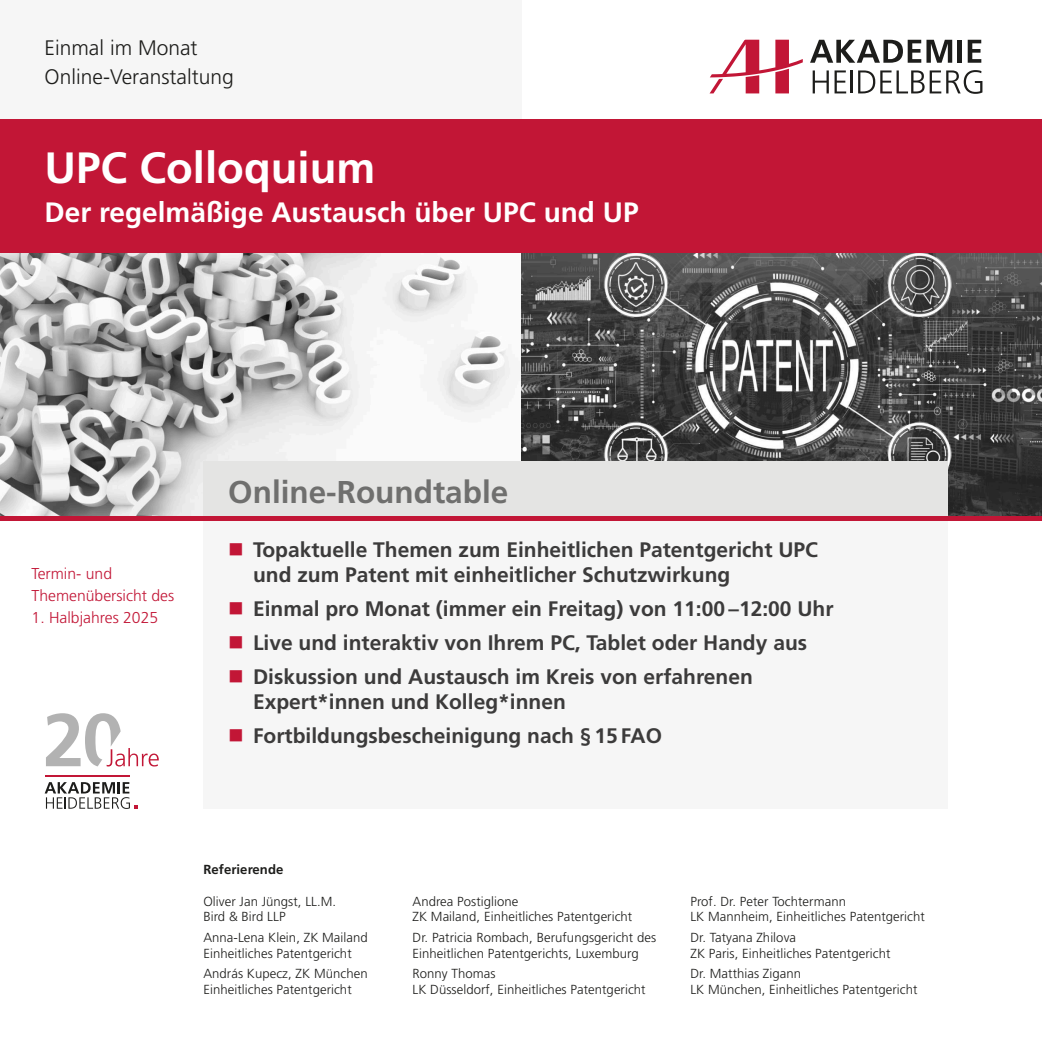
<style>
.page{position:relative;width:1042px;height:1042px;background:#fff}
.page>*{position:absolute;margin:0;border:0;box-sizing:border-box;transform-origin:0 0}
.t1{font:700 43.75px "Frutiger LT Pro";color:#fff}
.t2{font:700 31.5px "Frutiger LT Pro";color:#6f6f6e}
.t3{font:700 28px "Frutiger LT Pro";color:#fff}
.t4{font:700 21px/33.9px "Frutiger LT Pro";color:#3c3b3b}
.t5{font:300 21px/28.3px "Frutiger LT Pro";color:#1d1d1b}
.t6{font:300 15.75px/22.1px "Frutiger LT Pro";color:#c21636}
.t7{font:300 13.12px/15.8px "Frutiger LT Pro";letter-spacing:.005em;color:#1d1d1b}
.t8{font:700 13.12px "Frutiger LT Pro";letter-spacing:.005em;color:#1d1d1b}
</style>
<div class="page">
<img style="left:0;top:253px;width:511px;height:263px">
<svg style="left:521px;top:253px;width:521px;height:263px;background:#555"></svg>
<div style="left:0;top:0;width:521px;height:119px;background:#f6f6f6"></div>
<div style="left:0;top:119px;width:1042px;height:134px;background:#c21636"></div>
<div style="left:203px;top:461px;width:744px;height:60px;background:#e4e4e3"></div>
<div style="left:203px;top:521px;width:744px;height:288px;background:#f6f6f6"></div>
<div style="left:0;top:516px;width:1042px;height:5px;background:#c21636"></div>
<svg style="left:810px;top:40px;width:142px;height:23px"></svg>
<div style="left:957px;top:40px;width:5px;height:23px;background:#1d1d1b"></div>
<svg style="left:967px;top:40px;width:14px;height:23px"></svg>
<svg style="left:812px;top:70px;width:34px;height:23px"></svg>
<hr style="left:851px;top:70px;width:2px;height:23px;background:#1d1d1b">
<svg style="left:710px;top:40px;width:93px;height:53px"></svg>
<svg style="left:858px;top:70px;width:124px;height:24px"></svg>
<svg style="left:46px;top:713px;width:113px;height:53px"></svg>
<svg style="left:45px;top:782px;width:93px;height:27px"></svg>
<hr style="left:46px;top:775px;width:84px;height:1px;background:#c21636">
<h3 class="t5" style="left:45px;top:36px;width:191px">Einmal im Monat<br>Online-Veranstaltung</h3>
<h1 class="t1" style="left:45px;top:150px;width:332px">UPC Colloquium</h1>
<h3 class="t3" style="left:45px;top:201px;width:595px">Der regelmäßige Austausch über UPC und UP</h3>
<p class="t6" style="left:32px;top:563px;width:144px">Termin- und<br>Themenübersicht des</p>
<p class="t6" style="left:32px;top:608px;width:128px">1. Halbjahres 2025</p>
<h2 class="t2" style="left:228px;top:479px;width:282px">Online-Roundtable</h2>
<h3 class="t4" style="left:253px;top:539px;width:566px;line-height:25.2px">Topaktuelle Themen zum Einheitlichen Patentgericht UPC und zum Patent mit einheitlicher Schutzwirkung</h3>
<h3 class="t4" style="left:253px;top:593px;width:582px">Einmal pro Monat (immer ein Freitag) von 11:00 –12:00 Uhr<br>Live und interaktiv von Ihrem PC, Tablet oder Handy aus<br>Diskussion und Austausch im Kreis von erfahrenen</h3>
<h3 class="t4" style="left:253px;top:686px;width:410px">Expert*innen und Kolleg*innen<br>Fortbildungsbescheinigung nach § 15 FAO</h3>
<p class="t8" style="left:203px;top:863px;width:81px">Referierende</p>
<p class="t7" style="left:203px;top:894px;width:134px">Oliver Jan Jüngst, LL.M.<br>Bird &amp; Bird LLP</p>
<p class="t7" style="left:203px;top:931px;width:166px">Anna-Lena Klein, ZK Mailand<br>Einheitliches Patentgericht</p>
<p class="t7" style="left:203px;top:967px;width:166px">András Kupecz, ZK München<br>Einheitliches Patentgericht</p>
<p class="t7" style="left:412px;top:894px;width:221px">Andrea Postiglione<br>ZK Mailand, Einheitliches Patentgericht</p>
<p class="t7" style="left:412px;top:931px;width:245px">Dr. Patricia Rombach, Berufungsgericht des<br>Einheitlichen Patentgerichts, Luxemburg</p>
<p class="t7" style="left:412px;top:967px;width:235px">Ronny Thomas<br>LK Düsseldorf, Einheitliches Patentgericht</p>
<p class="t7" style="left:690px;top:894px;width:236px">Prof. Dr. Peter Tochtermann<br>LK Mannheim, Einheitliches Patentgericht</p>
<p class="t7" style="left:690px;top:931px;width:201px">Dr. Tatyana Zhilova<br>ZK Paris, Einheitliches Patentgericht</p>
<p class="t7" style="left:690px;top:967px;width:229px">Dr. Matthias Zigann<br>LK München, Einheitliches Patentgericht</p>
</div>
